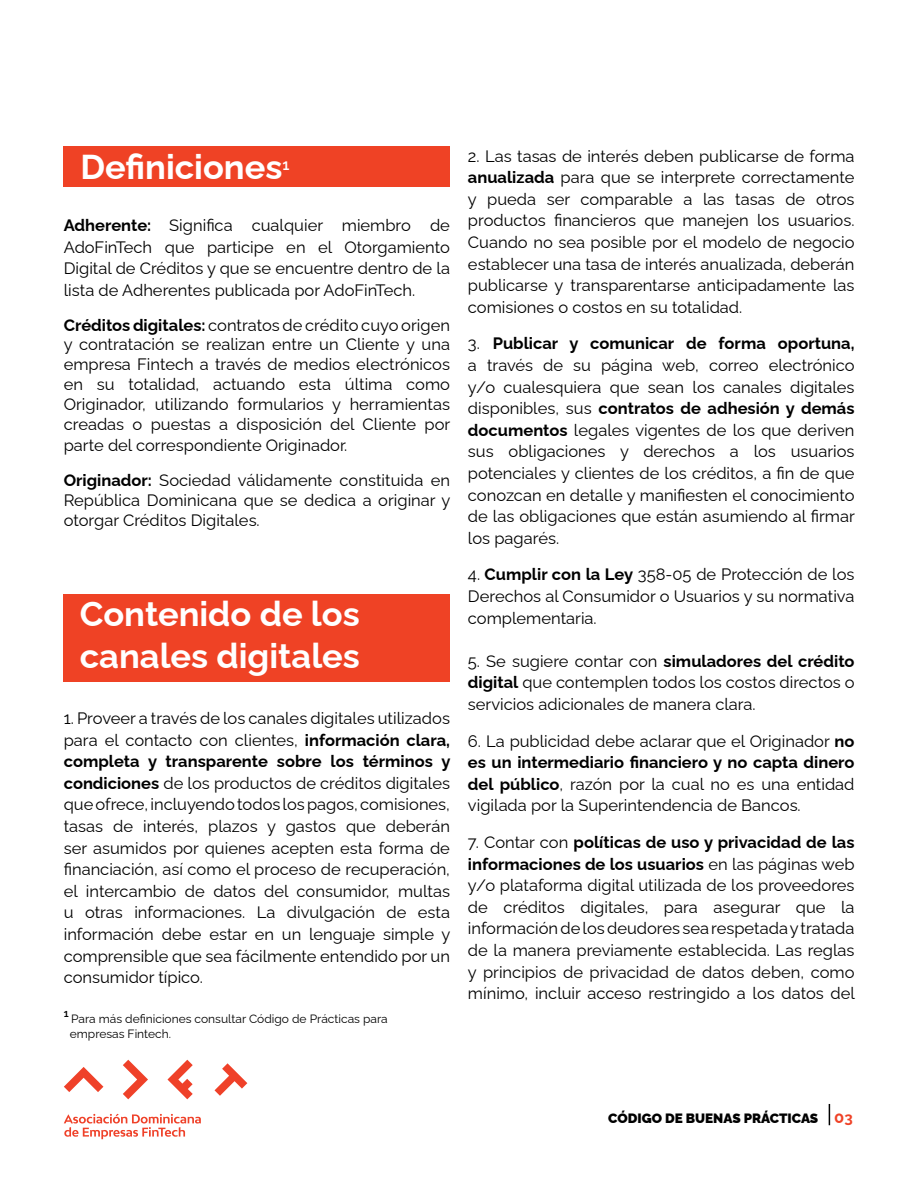
<style>
.page{position:relative;width:918px;height:1188px;background:#fff}
.page>*{position:absolute;margin:0;border:0;box-sizing:border-box;transform-origin:0 0}
.t1{font:700 34.5px/41.4px "Raleway";color:#fff}
.t2{font:16.5px/21.6px "Raleway";color:#000;text-align:justify}
.t3{font:600 14.85px "Raleway";color:#fff}
.t4{font:900 13.5px "Raleway";color:#000}
.t5{font:12px/14.4px "Raleway";color:#000}
.t6{font:600 10.5px "Raleway";color:#000}
.s1{font-weight:700}
.s2{font-weight:700;font-size:16.5px;color:#ef4227}
.s3{font-weight:700;font-size:15px;color:#ef4227}
</style>
<div class="page">
<svg style="left:64px;top:1067px;width:39px;height:25px"></svg>
<svg style="left:123px;top:1060px;width:25px;height:39px"></svg>
<svg style="left:215px;top:1063px;width:32px;height:33px"></svg>
<svg style="left:167px;top:1060px;width:26px;height:39px"></svg>
<svg style="left:64px;top:1114px;width:137px;height:25px"></svg>
<svg style="left:829px;top:1104px;width:1px;height:21px"></svg>
<div style="left:64px;top:146px;width:386px;height:40px;background:#ef4225"></div>
<div style="left:63px;top:594px;width:387px;height:88px;background:#ef4225"></div>
<h1 class="t1" style="left:80px;top:142px;width:204px">Definiciones</h1>
<p class="t3" style="left:283px;top:153px;width:9px">1</p>
<p class="t2" style="left:64px;top:213px;width:388px"><span class="s1">Adherente:</span> Significa cualquier miembro de AdoFinTech que participe en el Otorgamiento Digital de Créditos y que se encuentre dentro de la lista de Adherentes publicada por AdoFinTech.</p>
<p class="t2" style="left:64px;top:313px;width:388px;line-height:19.8px"><span class="s1">Créditos digitales:</span> contratos de crédito cuyo origen y contratación se realizan entre un Cliente y una empresa Fintech a través de medios electrónicos en su totalidad, actuando esta última como Originador, utilizando formularios y herramientas creadas o puestas a disposición del Cliente por</p>
<p class="t2" style="left:64px;top:426px;width:388px;line-height:34.8px">parte del correspondiente Originador.<br><span class="s1">Originador:</span> Sociedad válidamente constituida en</p>
<p class="t2" style="left:64px;top:488px;width:388px;line-height:19.8px">República Dominicana que se dedica a originar y otorgar Créditos Digitales.</p>
<h1 class="t1" style="left:80px;top:590px;width:282px">Contenido de los canales digitales</h1>
<p class="t2" style="left:64px;top:705px;width:388px">1. Proveer a través de los canales digitales utilizados para el contacto con clientes, <span class="s1">información clara, completa y transparente sobre los términos y condiciones</span> de los productos de créditos digitales que ofrece, incluyendo todos los pagos, comisiones, tasas de interés, plazos y gastos que deberán ser asumidos por quienes acepten esta forma de financiación, así como el proceso de recuperación, el intercambio de datos del consumidor, multas u otras informaciones. La divulgación de esta información debe estar en un lenguaje simple y comprensible que sea fácilmente entendido por un consumidor típico.</p>
<p class="t6" style="left:64px;top:1005px;width:6px">1</p>
<p class="t5" style="left:70px;top:1010px;width:319px">Para más definiciones consultar Código de Prácticas para empresas Fintech.</p>
<p class="t2" style="left:468px;top:143px;width:388px">2. Las tasas de interés deben publicarse de forma <span class="s1">anualizada</span> para que se interprete correctamente y pueda ser comparable a las tasas de otros productos financieros que manejen los usuarios.<br>Cuando no sea posible por el modelo de negocio establecer una tasa de interés anualizada, deberán publicarse y transparentarse anticipadamente las comisiones o costos en su totalidad.</p>
<p class="t2" style="left:468px;top:331px;width:388px">3. <span class="s1">Publicar y comunicar de forma oportuna, </span>a través de su página web, correo electrónico y/o cualesquiera que sean los canales digitales disponibles, sus <span class="s1">contratos de adhesión y demás documentos</span> legales vigentes de los que deriven sus obligaciones y derechos a los usuarios potenciales y clientes de los créditos, a fin de que conozcan en detalle y manifiesten el conocimiento de las obligaciones que están asumiendo al firmar los pagarés.</p>
<p class="t2" style="left:468px;top:562px;width:388px">4. <span class="s1">Cumplir con la Ley</span> 358-05 de Protección de los Derechos al Consumidor o Usuarios y su normativa complementaria.</p>
<p class="t2" style="left:468px;top:648px;width:388px">5. Se sugiere contar con <span class="s1">simuladores del crédito digital</span> que contemplen todos los costos directos o servicios adicionales de manera clara.</p>
<p class="t2" style="left:468px;top:728px;width:388px">6. La publicidad debe aclarar que el Originador <span class="s1">no es un intermediario financiero y no capta dinero del público</span>, razón por la cual no es una entidad vigilada por la Superintendencia de Bancos.</p>
<p class="t2" style="left:468px;top:830px;width:389px">7. Contar con <span class="s1">políticas de uso y privacidad de las informaciones de los usuarios</span> en las páginas web y/o plataforma digital utilizada de los proveedores de créditos digitales, para asegurar que la información de los deudores sea respetada y tratada de la manera previamente establecida. Las reglas y principios de privacidad de datos deben, como mínimo, incluir acceso restringido a los datos del</p>
<p class="t4" style="left:608px;top:1107px;width:246px">CÓDIGO DE BUENAS PRÁCTICAS <span class="s2">0</span><span class="s3">3</span></p>
</div>
